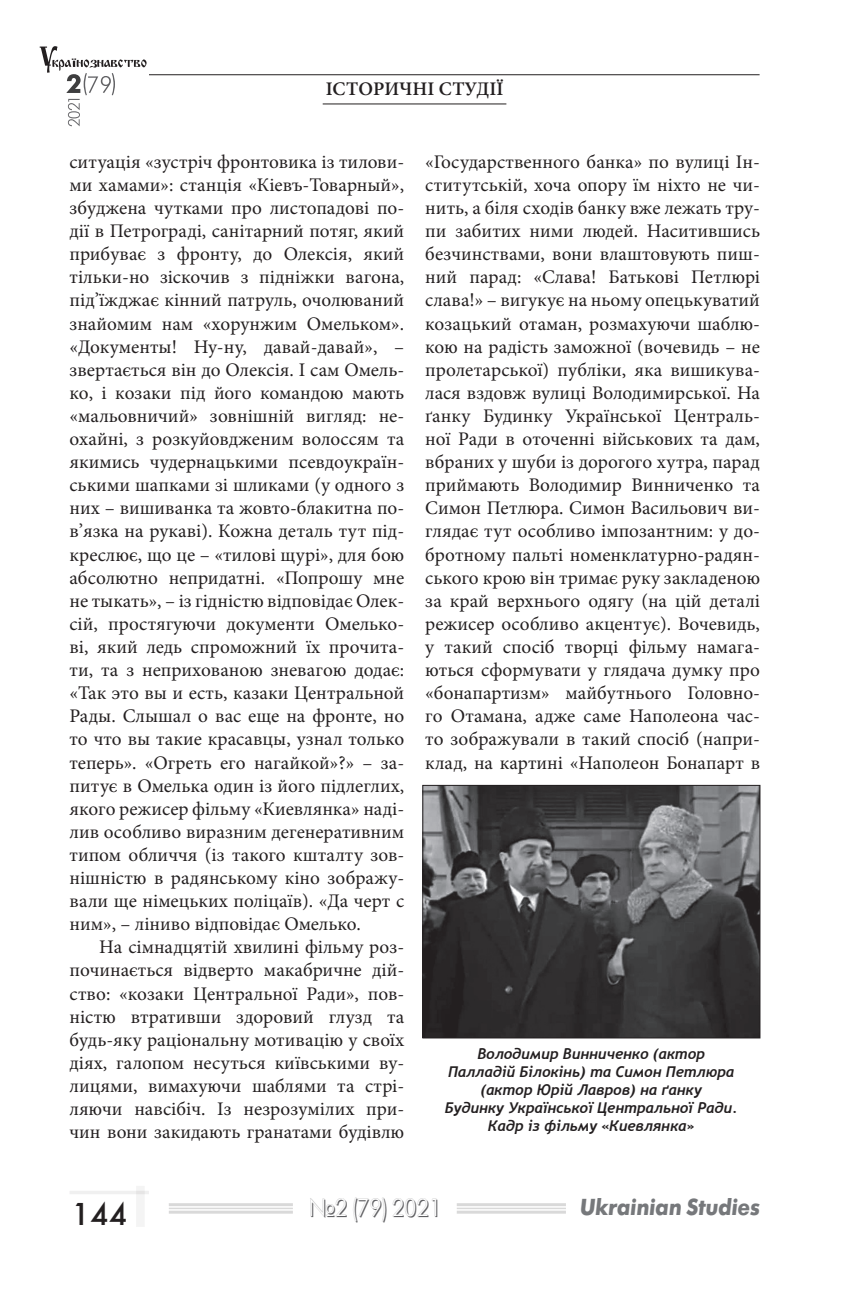
<style>
.page{position:relative;width:844px;height:1290px;background:#fff}
.page>*{position:absolute;margin:0;border:0;box-sizing:border-box;transform-origin:0 0}
.t1{font:31.5px "Futura Futuris";color:#231f20}
.t2{font:24.5px "Futura Futuris Shadow";color:#5f5f62;scale:.93 1}
.t3{font:italic 700 23.1px "Futura Futuris";color:#76787b;scale:.91 1}
.t4{font:19.25px/23.1px "Minion Pro";color:#231f20;text-align:justify}
.t5{font:600 19.25px "Minion Pro";color:#231f20}
.t6{font:italic 700 14.88px/17.8px "Trebuchet";color:#231f20;text-align:center}
</style>
<div class="page">
<hr style="left:67px;top:74px;width:692px;height:1px;background:#231f20">
<div style="left:27px;top:27px;width:122px;height:118px;background:#fff"></div>
<svg style="left:40px;top:46px;width:106px;height:80px"></svg>
<hr style="left:169px;top:1203px;width:124px;height:3px;background:#231f20">
<hr style="left:169px;top:1207px;width:124px;height:2px;background:#231f20">
<hr style="left:169px;top:1210px;width:124px;height:3px;background:#231f20">
<hr style="left:456px;top:1203px;width:110px;height:3px;background:#231f20">
<hr style="left:456px;top:1207px;width:110px;height:2px;background:#231f20">
<hr style="left:456px;top:1210px;width:110px;height:3px;background:#231f20">
<div style="left:136px;top:1186px;width:9px;height:41px;background:#f4f4f4"></div>
<hr style="left:69px;top:1191px;width:80px;height:3px;background:#231f20">
<hr style="left:322px;top:103px;width:184px;height:1px;background:#231f20">
<img style="left:424px;top:787px;width:334px;height:249px">
<div style="left:422px;top:785px;width:338px;height:253px;border:1px solid #231f20"></div>
<p class="t5" style="left:325px;top:76px;width:179px">ІСТОРИЧНІ СТУДІЇ</p>
<p class="t4" style="left:69px;top:150px;width:336px">ситуація «зустріч фронтовика із тилови&shy;ми хамами»: станція «Кіевъ-Товарный», збуджена чутками про листопадові по&shy;дії в Петрограді, санітарний потяг, який прибуває з фронту, до Олексія, який тільки-но зіскочив з підніжки вагона, під’їжджає кінний патруль, очолюваний знайомим нам «хорунжим Омельком». «Документы! Ну-ну, давай-давай», – звертається він до Олексія. І сам Омель&shy;ко, і козаки під його командою мають «мальовничий» зовнішній вигляд: не&shy;охайні, з розкуйовдженим волоссям та якимись чудернацькими псевдоукраїн&shy;ськими шапками зі шликами (у одного з них – вишиванка та жовто-блакитна по&shy;в’язка на рукаві). Кожна деталь тут під&shy;креслює, що це – «тилові щурі», для бою абсолютно непридатні. «Попрошу мне не тыкать», – із гідністю відповідає Олек&shy;сій, простягуючи документи Омелько&shy;ві, який ледь спроможний їх прочита&shy;ти, та з неприхованою зневагою додає: «Так это вы и есть, казаки Центральной Рады. Слышал о вас еще на фронте, но то что вы такие красавцы, узнал только теперь». «Огреть его нагайкой»?» – за&shy;питує в Омелька один із його підлеглих, якого режисер фільму «Киевлянка» наді&shy;лив особливо виразним дегенеративним типом обличчя (із такого кшталту зов&shy;нішністю в радянському кіно зображу&shy;вали ще німецьких поліцаїв). «Да черт с ним», – ліниво відповідає Омелько.</p>
<p class="t4" style="left:69px;top:936px;width:336px;text-indent:30px">На сімнадцятій хвилині фільму роз&shy;починається відверто макабричне дій&shy;ство: «козаки Центральної Ради», пов&shy;ністю втративши здоровий глузд та будь-яку раціональну мотивацію у своїх діях, галопом несуться київськими ву&shy;лицями, вимахуючи шаблями та стрі&shy;ляючи навсібіч. Із незрозумілих при&shy;чин вони закидають гранатами будівлю</p>
<p class="t4" style="left:425px;top:150px;width:336px">«Государственного банка» по вулиці Ін&shy;ститутській, хоча опору їм ніхто не чи&shy;нить, а біля сходів банку вже лежать тру&shy;пи забитих ними людей. Наситившись безчинствами, вони влаштовують пиш&shy;ний парад: «Слава! Батькові Петлюрі слава!» – вигукує на ньому опецькуватий козацький отаман, розмахуючи шаблю&shy;кою на радість заможної (вочевидь – не пролетарської) публіки, яка вишикува&shy;лася вздовж вулиці Володимирської. На ґанку Будинку Української Централь&shy;ної Ради в оточенні військових та дам, вбраних у шуби із дорогого хутра, парад приймають Володимир Винниченко та Симон Петлюра. Симон Васильович ви&shy;глядає тут особливо імпозантним: у до&shy;бротному пальті номенклатурно-радян&shy;ського крою він тримає руку закладеною за край верхнього одягу (на цій деталі режисер особливо акцентує). Вочевидь, у такий спосіб творці фільму намага&shy;ються сформувати у глядача думку про «бонапартизм» майбутнього Головно&shy;го Отамана, адже саме Наполеона час&shy;то зображували в такий спосіб (напри&shy;клад, на картині «Наполеон Бонапарт в</p>
<p class="t6" style="left:444px;top:1045px;width:294px">Володимир Винниченко (актор<br>Палладій Білокінь) та Симон Петлюра (актор Юрій Лавров) на ґанку<br>Будинку Української Центральної Ради.<br>Кадр із фільму «Киевлянка»</p>
<h1 class="t1" style="left:71px;top:1194px;width:57px">144</h1>
<p class="t2" style="left:308px;top:1194px;width:144px">№2 (79) 2021</p>
<p class="t3" style="left:579px;top:1193px;width:199px">Ukrainian Studies</p>
</div>
